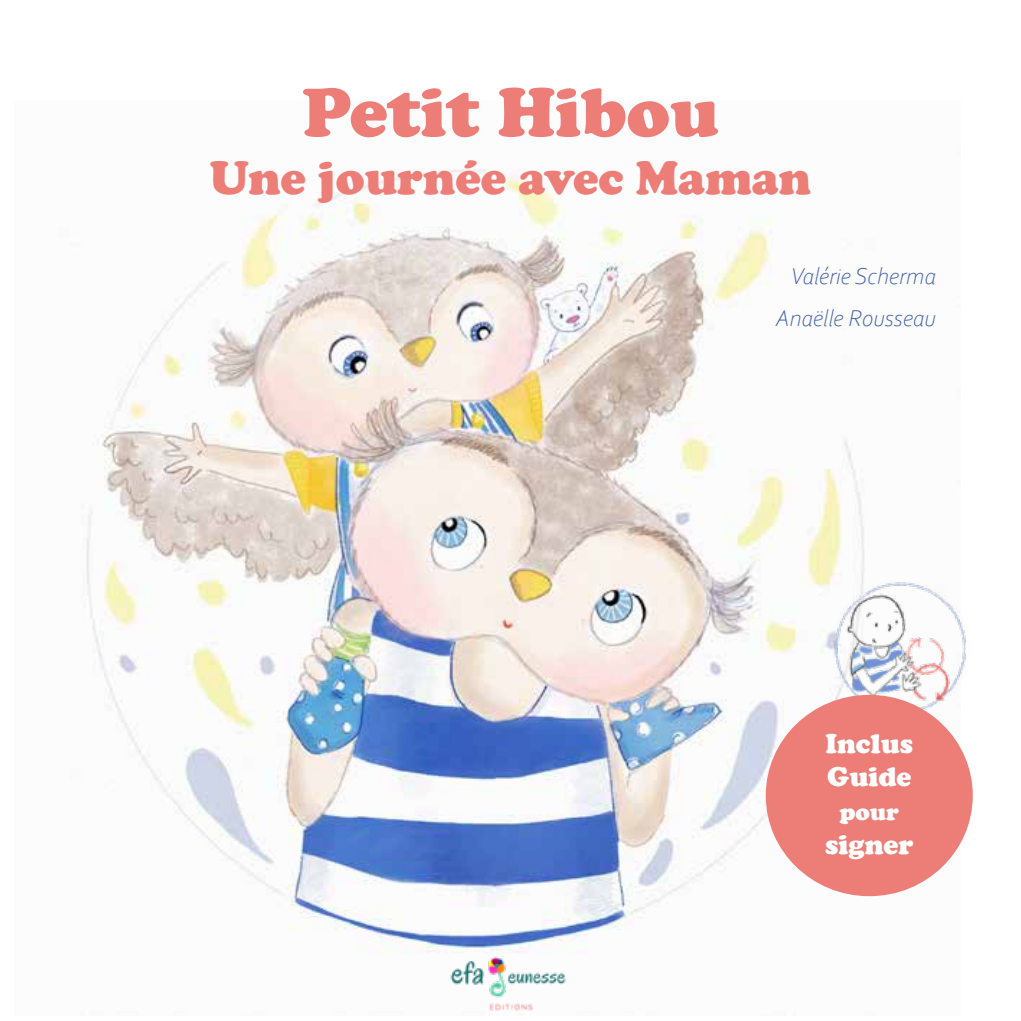
<style>
.page{position:relative;width:1021px;height:1021px;background:#fff}
.page>*{position:absolute;margin:0;border:0;box-sizing:border-box;transform-origin:0 0}
.t1{font:900 72px "Cooper";color:#ec7d77}
.t2{font:900 48px "Cooper";color:#ec7d77}
.t3{font:900 28px/33.6px "Cooper";color:#fff}
.t4{font:italic 300 24px/41.6px "Corbel";color:#405fa9;text-align:right}
.t5{font:900 24px "Cooper";color:#fff}
</style>
<div class="page">
<img style="left:86px;top:169px;width:874px;height:784px">
<img style="left:832px;top:581px;width:134px;height:133px">
<img style="left:437px;top:937px;width:146px;height:74px">
<div style="left:765px;top:694px;width:207px;height:202px;background:#ec7d77;border-radius:50%"></div>
<h1 class="t1" style="left:302px;top:70px;width:418px">Petit Hibou</h1>
<h2 class="t2" style="left:210px;top:150px;width:603px">Une journée avec Maman</h2>
<p class="t4" style="left:776px;top:255px;width:161px">Valérie Scherma<br>Anaëlle Rousseau</p>
<p class="t3" style="left:825px;top:726px;width:89px">Inclus<br>Guide</p>
<p class="t5" style="left:839px;top:797px;width:61px">pour</p>
<p class="t3" style="left:825px;top:827px;width:90px">signer</p>
</div>
